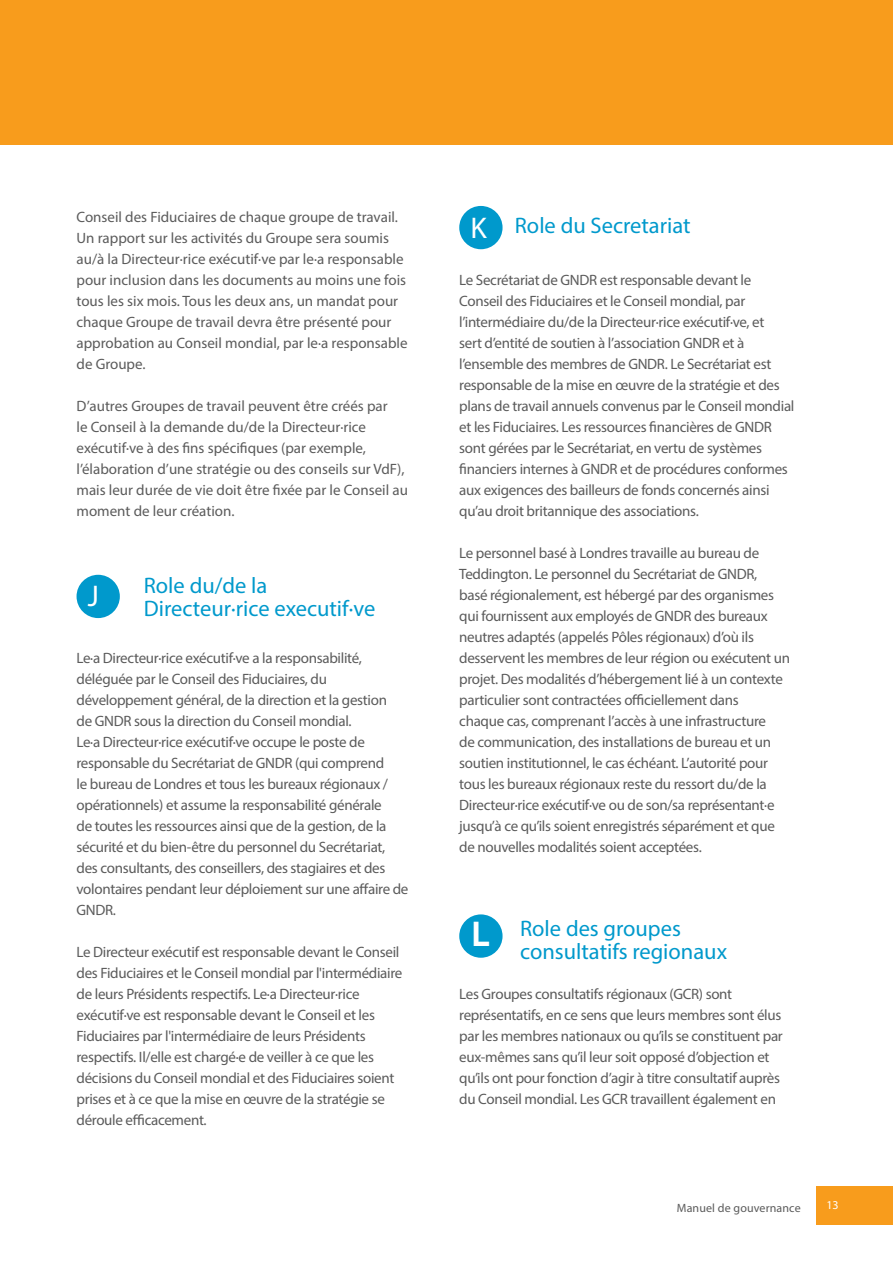
<style>
.page{position:relative;width:893px;height:1263px;background:#fff}
.page>*{position:absolute;margin:0;border:0;box-sizing:border-box;transform-origin:0 0}
.t1{font:700 34.5px "PT Sans";color:#fff}
.A-Z_Heading{font:30px "Myriad Pro";color:#fff}
.Heading_1{font:22.5px/22.5px "Myriad Pro";color:#09c}
.Body_text{font:15px/21px "Myriad Pro";letter-spacing:-.02em;color:#5b5b5b}
.Body_text-2{font:15px/21px "Myriad Pro";color:#5b5b5b}
.t2{font:12px "Myriad Pro";letter-spacing:.01em;color:#5b5b5b}
.t3{font:12px "Myriad Pro";color:#fff}
</style>
<div class="page">
<div style="left:816px;top:1186px;width:77px;height:39px;background:#f89c1c"></div>
<div style="left:0;top:0;width:893px;height:145px;background:#f89c1c"></div>
<div style="left:77px;top:575px;width:43px;height:43px;background:#09c;border-radius:50%"></div>
<div style="left:459px;top:206px;width:44px;height:43px;background:#09c;border-radius:50%"></div>
<div style="left:459px;top:914px;width:44px;height:44px;background:#09c;border-radius:50%"></div>
<p class="Body_text-2" style="left:77px;top:206px;width:333px">Conseil des Fiduciaires de chaque groupe de travail.<br>Un rapport sur les activités du Groupe sera soumis au/à la Directeur·rice exécutif·ve par le·a responsable pour inclusion dans les documents au moins une fois tous les six mois. Tous les deux ans, un mandat pour chaque Groupe de travail devra être présenté pour approbation au Conseil mondial, par le·a responsable de Groupe.</p>
<p class="Body_text-2" style="left:77px;top:395px;width:333px">D’autres Groupes de travail peuvent être créés par<br>le Conseil à la demande du/de la Directeur·rice exécutif·ve à des fins spécifiques (par exemple, l’élaboration d’une stratégie ou des conseils sur VdF), mais leur durée de vie doit être fixée par le Conseil au moment de leur création.</p>
<p class="A-Z_Heading" style="left:88px;top:577px;width:13px">J</p>
<p class="Heading_1" style="left:144px;top:574px;width:233px">Role du/de la<br>Directeur·rice executif·ve</p>
<p class="Body_text" style="left:77px;top:647px;width:333px">Le·a Directeur·rice exécutif·ve a la responsabilité, déléguée par le Conseil des Fiduciaires, du développement général, de la direction et la gestion<br>de GNDR sous la direction du Conseil mondial.<br>Le·a Directeur·rice exécutif·ve occupe le poste de responsable du Secrétariat de GNDR (qui comprend<br>le bureau de Londres et tous les bureaux régionaux / opérationnels) et assume la responsabilité générale<br>de toutes les ressources ainsi que de la gestion, de la sécurité et du bien-être du personnel du Secrétariat, des consultants, des conseillers, des stagiaires et des volontaires pendant leur déploiement sur une affaire de GNDR.</p>
<p class="Body_text" style="left:77px;top:941px;width:327px">Le Directeur exécutif est responsable devant le Conseil des Fiduciaires et le Conseil mondial par l'intermédiaire de leurs Présidents respectifs. Le·a Directeur·rice exécutif·ve est responsable devant le Conseil et les Fiduciaires par l'intermédiaire de leurs Présidents respectifs. Il/elle est chargé·e de veiller à ce que les décisions du Conseil mondial et des Fiduciaires soient prises et à ce que la mise en œuvre de la stratégie se déroule efficacement.</p>
<p class="A-Z_Heading" style="left:471px;top:209px;width:18px">K</p>
<p class="Heading_1" style="left:515px;top:214px;width:177px">Role du Secretariat</p>
<p class="Body_text" style="left:459px;top:269px;width:337px">Le Secrétariat de GNDR est responsable devant le Conseil des Fiduciaires et le Conseil mondial, par l’intermédiaire du/de la Directeur·rice exécutif·ve, et<br>sert d’entité de soutien à l’association GNDR et à l’ensemble des membres de GNDR. Le Secrétariat est responsable de la mise en œuvre de la stratégie et des plans de travail annuels convenus par le Conseil mondial et les Fiduciaires. Les ressources financières de GNDR sont gérées par le Secrétariat, en vertu de systèmes financiers internes à GNDR et de procédures conformes aux exigences des bailleurs de fonds concernés ainsi qu’au droit britannique des associations.</p>
<p class="Body_text" style="left:459px;top:542px;width:332px">Le personnel basé à Londres travaille au bureau de Teddington. Le personnel du Secrétariat de GNDR,<br>basé régionalement, est hébergé par des organismes qui fournissent aux employés de GNDR des bureaux neutres adaptés (appelés Pôles régionaux) d’où ils desservent les membres de leur région ou exécutent un projet. Des modalités d’hébergement lié à un contexte particulier sont contractées officiellement dans<br>chaque cas, comprenant l’accès à une infrastructure<br>de communication, des installations de bureau et un soutien institutionnel, le cas échéant. L’autorité pour tous les bureaux régionaux reste du ressort du/de la Directeur·rice exécutif·ve ou de son/sa représentant·e jusqu’à ce qu’ils soient enregistrés séparément et que de nouvelles modalités soient acceptées.</p>
<p class="t1" style="left:472px;top:911px;width:19px">L</p>
<p class="Heading_1" style="left:520px;top:917px;width:208px">Role des groupes consultatifs regionaux</p>
<p class="Body_text" style="left:459px;top:983px;width:325px">Les Groupes consultatifs régionaux (GCR) sont représentatifs, en ce sens que leurs membres sont élus par les membres nationaux ou qu’ils se constituent par eux-mêmes sans qu’il leur soit opposé d’objection et qu’ils ont pour fonction d’agir à titre consultatif auprès du Conseil mondial. Les GCR travaillent également en</p>
<p class="t2" style="left:677px;top:1200px;width:125px">Manuel de gouvernance</p>
<p class="t3" style="left:826px;top:1197px;width:14px">13</p>
</div>
